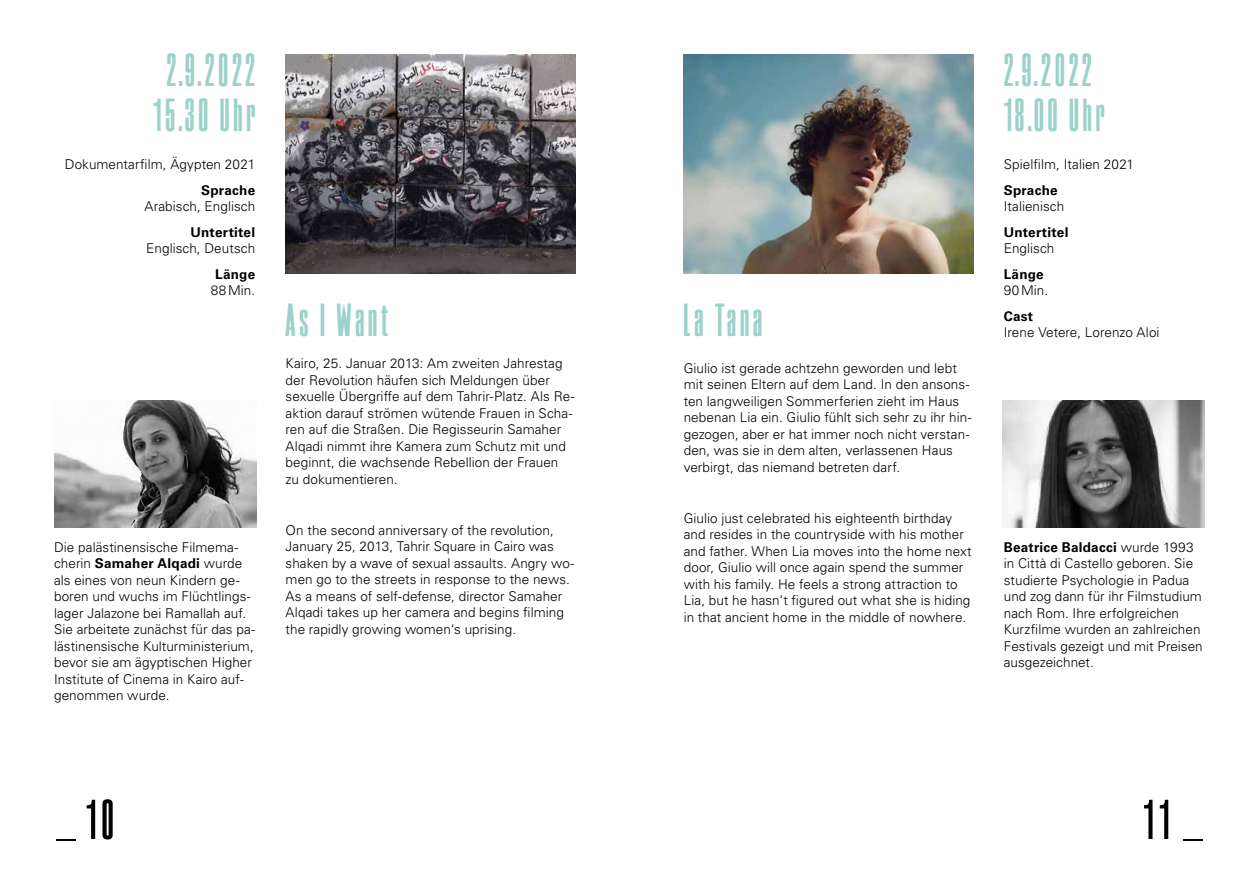
<style>
.page{position:relative;width:1259px;height:893px;background:#fff}
.page>*{position:absolute;margin:0;border:0;box-sizing:border-box;transform-origin:0 0}
.t1{font:800 54.45px "ES Nein";color:#000}
.t2{font:800 45px/45px "ES Nein";letter-spacing:.085em;color:#9bd2c9}
.t3{font:300 13.5px/16.5px "Univers LT Pro 45";letter-spacing:.005em;color:#000}
.t4{font:700 13.5px "Univers LT Pro 65";letter-spacing:.015em;color:#000}
.s1{font-family:"Univers LT Pro 45";font-weight:300}
</style>
<div class="page">
<img style="left:286px;top:54px;width:289px;height:220px">
<img style="left:683px;top:54px;width:290px;height:220px">
<img style="left:1002px;top:400px;width:203px;height:128px">
<img style="left:54px;top:400px;width:202px;height:128px">
<h2 class="t2" style="left:153px;top:48px;width:103px">2.9.2022<br>15.30 Uhr</h2>
<p class="t3" style="left:65px;top:156px;width:192px">Dokumentarfilm, Ägypten 2021</p>
<p class="t4" style="left:201px;top:180px;width:55px">Sprache</p>
<p class="t3" style="left:144px;top:198px;width:112px">Arabisch, Englisch</p>
<p class="t4" style="left:190px;top:222px;width:66px">Untertitel</p>
<p class="t3" style="left:146px;top:240px;width:110px">Englisch, Deutsch</p>
<p class="t4" style="left:215px;top:264px;width:41px">Länge</p>
<p class="t3" style="left:211px;top:282px;width:46px">88Min.</p>
<p class="t3" style="left:54px;top:539px;width:186px">Die palästinensische Filmema-</p>
<p class="t4" style="left:54px;top:554px;width:190px"><span class="s1">cherin</span> Samaher Alqadi <span class="s1">wurde</span></p>
<p class="t3" style="left:54px;top:571px;width:203px">als eines von neun Kindern ge&shy;boren und wuchs im Flüchtlings&shy;lager Jalazone bei Ramallah auf.<br>Sie arbeitete zunächst für das pa&shy;lästinensische Kulturministerium, bevor sie am ägyptischen Higher<br>Institute of Cinema in Kairo auf&shy;genommen wurde.</p>
<h2 class="t2" style="left:286px;top:298px;width:104px">As I Want</h2>
<p class="t3" style="left:286px;top:355px;width:290px">Kairo, 25. Januar 2013: Am zweiten Jahrestag der Revolution häufen sich Meldungen über sexuelle Übergriffe auf dem Tahrir-Platz. Als Re&shy;aktion darauf strömen wütende Frauen in Scha&shy;ren auf die Straßen. Die Regisseurin Samaher Alqadi nimmt ihre Kamera zum Schutz mit und beginnt, die wachsende Rebellion der Frauen zu dokumentieren.</p>
<p class="t3" style="left:286px;top:522px;width:290px">On the second anniversary of the revolution, January 25, 2013, Tahrir Square in Cairo was shaken by a wave of sexual assaults. Angry wo&shy;men go to the streets in response to the news.<br>As a means of self-defense, director Samaher Alqadi takes up her camera and begins filming the rapidly growing women‘s uprising.</p>
<h2 class="t2" style="left:683px;top:298px;width:80px">La Tana</h2>
<p class="t3" style="left:684px;top:359px;width:289px">Giulio ist gerade achtzehn geworden und lebt mit seinen Eltern auf dem Land. In den ansons&shy;ten langweiligen Sommerferien zieht im Haus nebenan Lia ein. Giulio fühlt sich sehr zu ihr hin&shy;gezogen, aber er hat immer noch nicht verstan&shy;den, was sie in dem alten, verlassenen Haus verbirgt, das niemand betreten darf.</p>
<p class="t3" style="left:684px;top:509px;width:289px">Giulio just celebrated his eighteenth birthday and resides in the countryside with his mother and father. When Lia moves into the home next door, Giulio will once again spend the summer with his family. He feels a strong attraction to Lia, but he hasn‘t figured out what she is hiding in that ancient home in the middle of nowhere.</p>
<h2 class="t2" style="left:1003px;top:48px;width:102px">2.9.2022<br>18.00 Uhr</h2>
<p class="t3" style="left:1003px;top:156px;width:132px">Spielfilm, Italien 2021</p>
<p class="t4" style="left:1003px;top:180px;width:55px">Sprache</p>
<p class="t3" style="left:1003px;top:198px;width:62px">Italienisch</p>
<p class="t4" style="left:1003px;top:222px;width:66px">Untertitel</p>
<p class="t3" style="left:1003px;top:240px;width:52px">Englisch</p>
<p class="t4" style="left:1003px;top:264px;width:41px">Länge</p>
<p class="t3" style="left:1003px;top:282px;width:46px">90Min.</p>
<p class="t4" style="left:1003px;top:306px;width:31px">Cast</p>
<p class="t3" style="left:1003px;top:324px;width:157px">Irene Vetere, Lorenzo Aloi</p>
<p class="t4" style="left:1003px;top:538px;width:191px">Beatrice Baldacci <span class="s1">wurde 1993</span></p>
<p class="t3" style="left:1003px;top:555px;width:200px">in Città di Castello geboren. Sie studierte Psychologie in Padua und zog dann für ihr Filmstudium nach Rom. Ihre erfolgreichen<br>Kurzfilme wurden an zahlreichen<br>Festivals gezeigt und mit Preisen ausgezeichnet.</p>
<h1 class="t1" style="left:54px;top:791px;width:61px">_10</h1>
<h1 class="t1" style="left:1143px;top:791px;width:63px">11_</h1>
</div>
